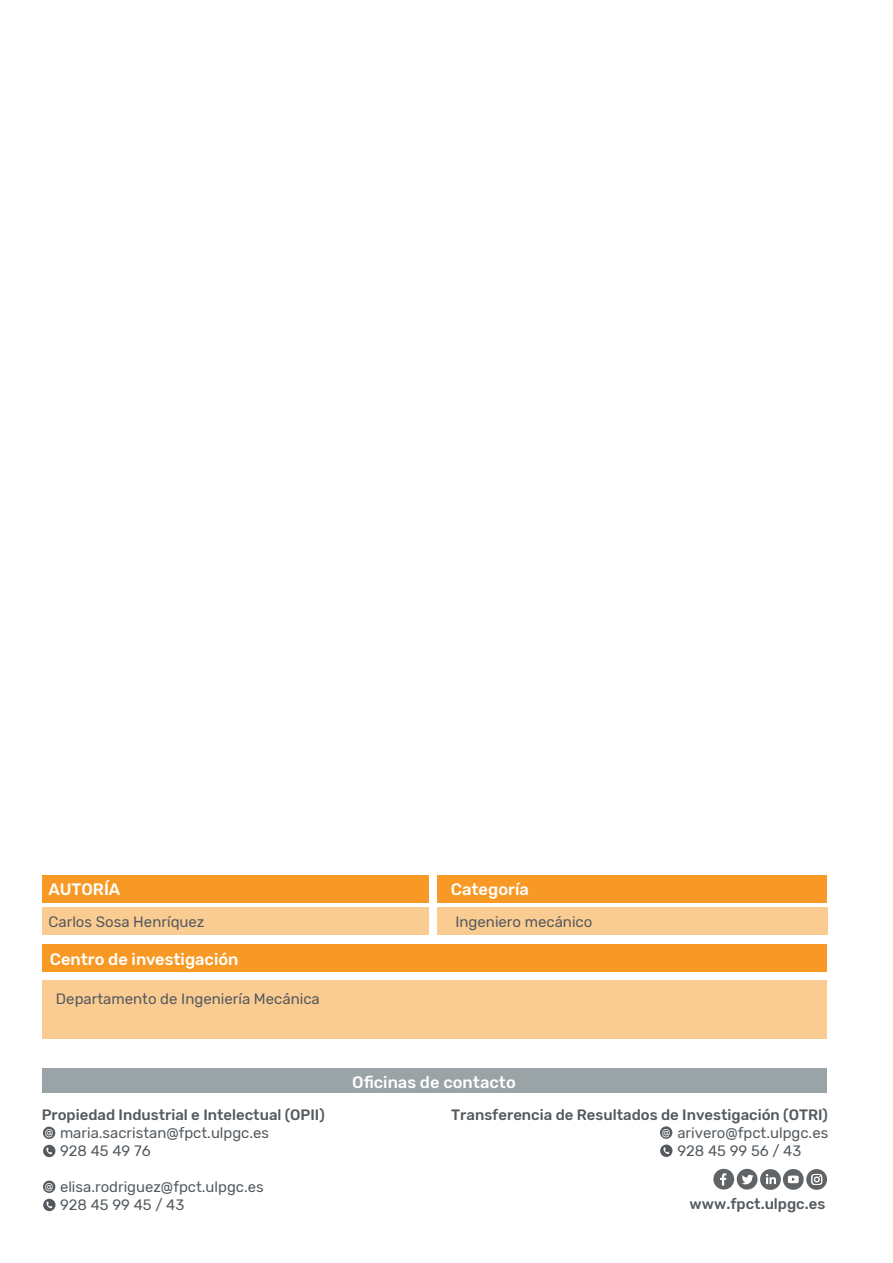
<style>
.page{position:relative;width:893px;height:1263px;background:#fff}
.page>*{position:absolute;margin:0;border:0;box-sizing:border-box;transform-origin:0 0}
.t1{font:500 16.5px "Rubik";color:#fff}
.t2{font:15px/18px "Rubik";color:#53595e}
.t3{font:500 15px "Rubik";color:#53595e}
.t4{font:15px "Rubik";color:#52585e}
.t5{font:10.5px "Rubik";color:#fff}
</style>
<div class="page">
<div style="left:42px;top:908px;width:387px;height:27px;background:#fbcc91"></div>
<div style="left:437px;top:908px;width:390px;height:27px;background:#fbcc91"></div>
<div style="left:42px;top:875px;width:387px;height:28px;background:#f79924"></div>
<div style="left:437px;top:875px;width:390px;height:28px;background:#f79924"></div>
<div style="left:42px;top:944px;width:785px;height:27px;background:#f79924"></div>
<div style="left:42px;top:980px;width:785px;height:59px;background:#fbcc91"></div>
<div style="left:42px;top:1068px;width:785px;height:24px;background:#9aa3a5"></div>
<div style="left:806px;top:1169px;width:21px;height:21px;background:#606466;border-radius:50%"></div>
<svg style="left:811px;top:1174px;width:11px;height:11px"></svg>
<div style="left:713px;top:1169px;width:21px;height:20px;background:#606466;border-radius:50%"></div>
<svg style="left:720px;top:1173px;width:6px;height:12px"></svg>
<div style="left:737px;top:1169px;width:20px;height:20px;background:#606466;border-radius:50%"></div>
<svg style="left:742px;top:1174px;width:11px;height:10px"></svg>
<div style="left:760px;top:1169px;width:21px;height:21px;background:#606466;border-radius:50%"></div>
<svg style="left:766px;top:1174px;width:10px;height:10px"></svg>
<div style="left:783px;top:1169px;width:21px;height:21px;background:#606466;border-radius:50%"></div>
<svg style="left:788px;top:1175px;width:11px;height:8px"></svg>
<div style="left:43px;top:1145px;width:12px;height:12px;background:#53595e;border-radius:50%"></div>
<svg style="left:46px;top:1147px;width:6px;height:7px"></svg>
<div style="left:43px;top:1127px;width:12px;height:12px;background:#53595e;border-radius:50%"></div>
<svg style="left:660px;top:1144px;width:12px;height:13px"></svg>
<svg style="left:663px;top:1147px;width:6px;height:7px"></svg>
<div style="left:660px;top:1126px;width:12px;height:13px;background:#53595e;border-radius:50%"></div>
<svg style="left:43px;top:1199px;width:13px;height:12px"></svg>
<svg style="left:46px;top:1201px;width:6px;height:7px"></svg>
<div style="left:43px;top:1180px;width:12px;height:13px;background:#53595e;border-radius:50%"></div>
<p class="t1" style="left:49px;top:880px;width:73px">AUTORÍA</p>
<p class="t1" style="left:451px;top:879px;width:79px">Categoría</p>
<p class="t4" style="left:48px;top:913px;width:158px">Carlos Sosa Henríquez</p>
<p class="t4" style="left:455px;top:913px;width:138px">Ingeniero mecánico</p>
<p class="t1" style="left:50px;top:950px;width:190px">Centro de investigación</p>
<p class="t4" style="left:56px;top:990px;width:265px">Departamento de Ingeniería Mecánica</p>
<p class="t1" style="left:352px;top:1073px;width:165px">Oficinas de contacto</p>
<p class="t3" style="left:42px;top:1106px;width:285px">Propiedad Industrial e Intelectual (OPII)</p>
<p class="t3" style="left:451px;top:1106px;width:378px">Transferencia de Resultados de Investigación (OTRI)</p>
<p class="t2" style="left:60px;top:1124px;width:211px">maria.sacristan@fpct.ulpgc.es<br>928 45 49 76</p>
<p class="t2" style="left:60px;top:1178px;width:205px">elisa.rodriguez@fpct.ulpgc.es<br>928 45 99 45 / 43</p>
<p class="t5" style="left:45px;top:1126px;width:10px">@</p>
<p class="t2" style="left:677px;top:1124px;width:152px;text-indent:-16px"><sup>@</sup> arivero@fpct.ulpgc.es<br>928 45 99 56 / 43</p>
<p class="t5" style="left:45px;top:1180px;width:10px">@</p>
<p class="t3" style="left:690px;top:1195px;width:137px">www.fpct.ulpgc.es</p>
</div>
